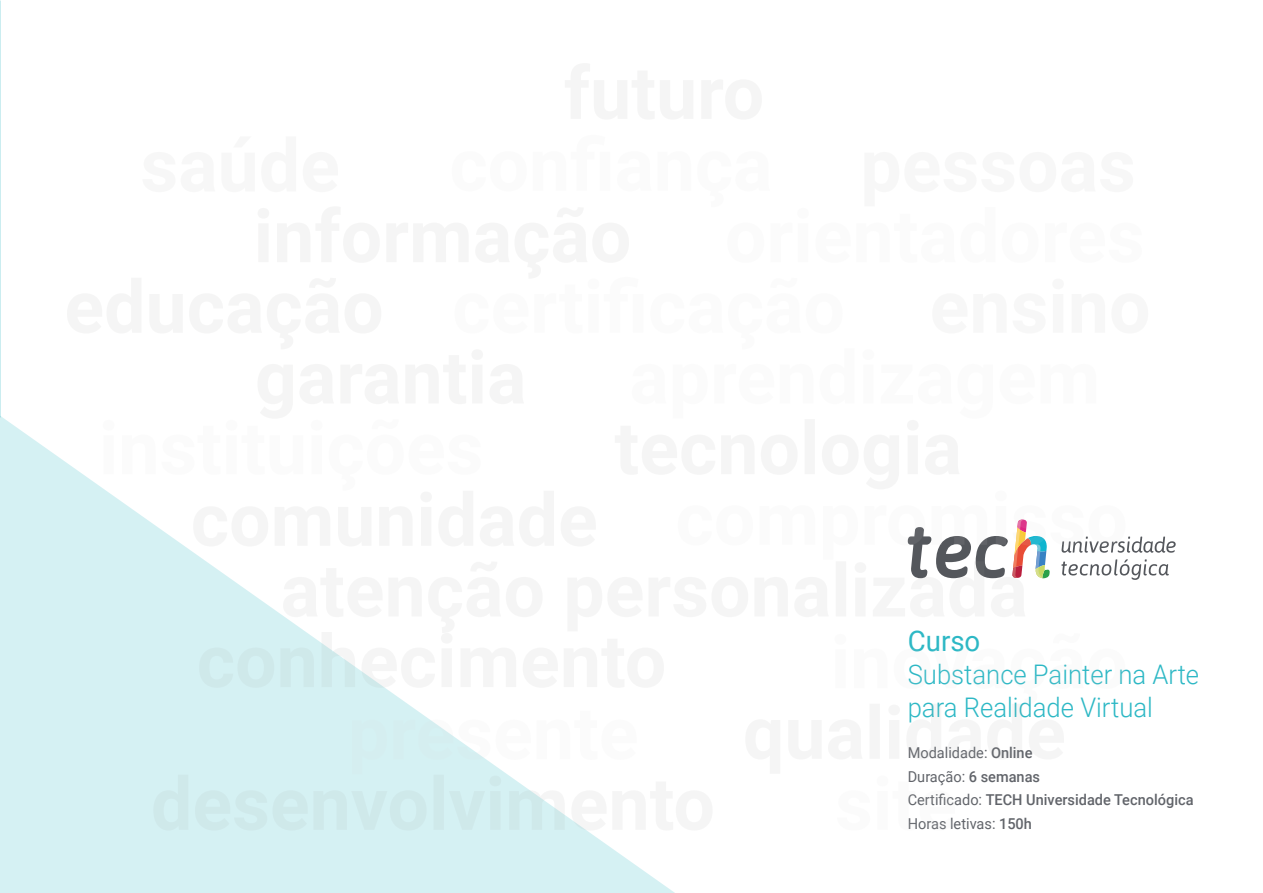
<style>
.page{position:relative;width:1263px;height:893px;background:#fff}
.page>*{position:absolute;margin:0;border:0;box-sizing:border-box;transform-origin:0 0}
.t1{font:28.5px "Roboto";color:#2db8c5}
.t2{font:300 27px/33px "Roboto";color:#2db8c5;scale:.95 1}
.t3{font:500 15px/23.7px "Roboto";color:#61646a}
.s1{font-weight:400}
</style>
<div class="page">
<svg style="left:0;top:416px;width:675px;height:477px;background:#d9f2f4"></svg>
<svg style="left:283px;top:580px;width:392px;height:53px"></svg>
<svg style="left:199px;top:632px;width:465px;height:56px"></svg>
<svg style="left:153px;top:711px;width:522px;height:119px"></svg>
<svg style="left:67px;top:416px;width:1109px;height:164px"></svg>
<h1 class="t1" style="left:908px;top:621px;width:74px">Curso</h1>
<h2 class="t2" style="left:908px;top:657px;width:308px">Substance Painter na Arte para Realidade Virtual</h2>
<p class="t3" style="left:908px;top:740px;width:287px"><span class="s1">Modalidade:</span> Online<br><span class="s1">Duração:</span> 6 semanas<br><span class="s1">Certificado:</span> TECH Universidade Tecnológica<br><span class="s1">Horas letivas:</span> 150h</p>
</div>
